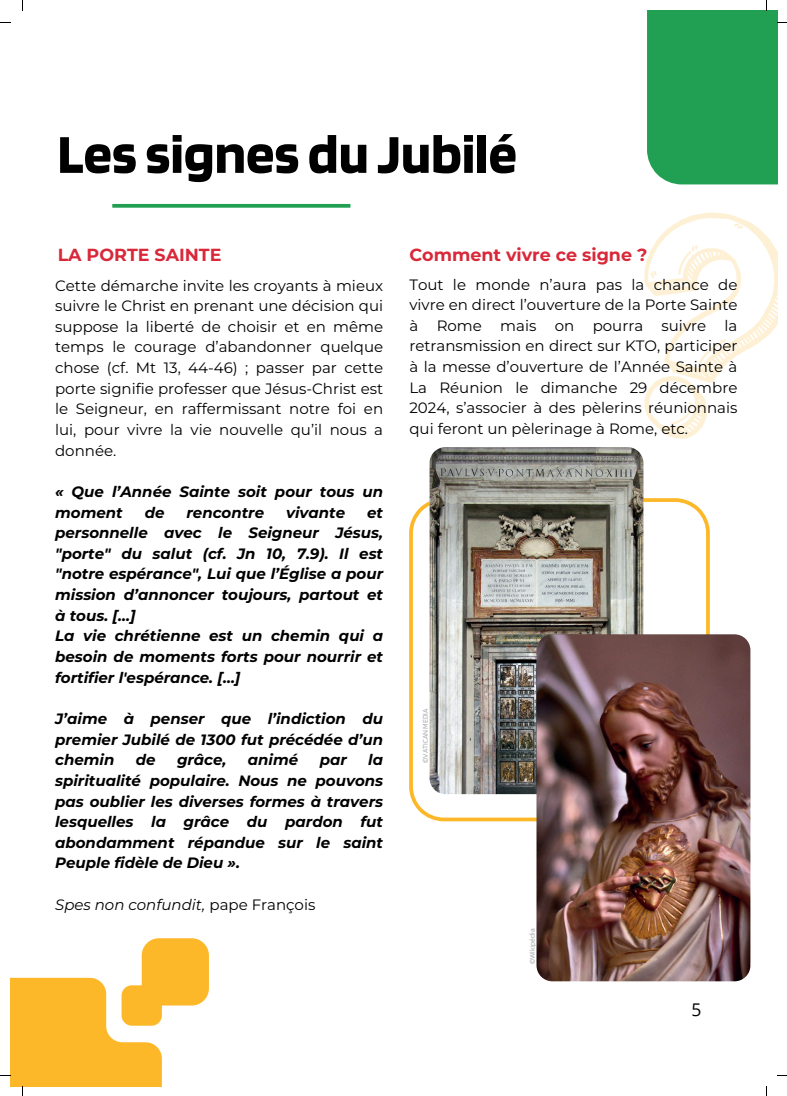
<style>
.page{position:relative;width:787px;height:1096px;background:#fff}
.page>*{position:absolute;margin:0;border:0;box-sizing:border-box;transform-origin:0 0}
.t1{font:700 56.88px "Blinker";color:#000}
.t2{font:700 17.5px "Montserrat";color:#d92839}
.t3{font:17.5px "Open Sans";color:#000}
.t4{font:15px/20.6px "Montserrat";color:#000;text-align:justify}
.t5{font:italic 700 15px/20.6px "Montserrat";color:#000}
.t6{font:italic 15px "Montserrat";color:#000}
.t7{font:7.5px "Blinker";color:#a6a9ab}
.s1{font-style:normal}
</style>
<div class="page">
<div style="left:647px;top:10px;width:130px;height:174px;background:#21a053"></div>
<svg style="left:112px;top:204px;width:238px;height:4px"></svg>
<svg style="left:409px;top:498px;width:301px;height:323px"></svg>
<svg style="left:644px;top:212px;width:133px;height:227px"></svg>
<img style="left:429px;top:447px;width:214px;height:347px">
<img style="left:536px;top:634px;width:214px;height:347px">
<svg style="left:0;top:938px;width:209px;height:157px"></svg>
<h1 class="t1" style="left:57px;top:125px;width:461px">Les signes du Jubilé</h1>
<p class="t2" style="left:58px;top:242px;width:165px">LA PORTE SAINTE</p>
<p class="t4" style="left:55px;top:274px;width:329px">Cette démarche invite les croyants à mieux suivre le Christ en prenant une décision qui suppose la liberté de choisir et en même temps le courage d’abandonner quelque chose (cf. Mt 13, 44-46) ; passer par cette porte signifie professer que Jésus-Christ est le Seigneur, en raffermissant notre foi en lui, pour vivre la vie nouvelle qu’il nous a donnée.</p>
<p class="t5" style="left:55px;top:480px;width:329px">« Que l’Année Sainte soit pour tous un moment</p>
<p class="t5" style="left:145px;top:501px;width:21px">de</p>
<p class="t5" style="left:186px;top:501px;width:79px">rencontre</p>
<p class="t5" style="left:286px;top:501px;width:61px">vivante</p>
<p class="t5" style="left:55px;top:501px;width:329px;text-indent:312px">et personnelle avec le Seigneur Jésus, "porte" du salut (cf. Jn 10, 7.9). Il est "notre espérance", Lui que l’Église a pour mission d’annoncer toujours, partout et à tous. […]<br>La vie chrétienne est un chemin qui a besoin de moments forts pour nourrir et fortifier l'espérance. […]</p>
<p class="t5" style="left:55px;top:707px;width:329px;text-align:justify">J’aime à penser que l’indiction du premier Jubilé de 1300 fut précédée d’un chemin</p>
<p class="t5" style="left:136px;top:748px;width:21px">de</p>
<p class="t5" style="left:177px;top:748px;width:51px">grâce,</p>
<p class="t5" style="left:248px;top:748px;width:52px">animé</p>
<p class="t5" style="left:320px;top:748px;width:29px">par</p>
<p class="t5" style="left:55px;top:748px;width:329px;text-align:justify;text-indent:313px">la spiritualité populaire. Nous ne pouvons pas oublier les diverses formes à travers lesquelles la grâce du pardon fut abondamment répandue sur le saint Peuple fidèle de Dieu ».</p>
<p class="t6" style="left:55px;top:893px;width:262px">Spes non confundit, <span class="s1">pape François</span></p>
<p class="t2" style="left:409px;top:242px;width:239px">Comment vivre ce signe ?</p>
<p class="t4" style="left:409px;top:273px;width:329px">Tout le monde n’aura pas la chance de vivre en direct l’ouverture de la Porte Sainte à Rome mais on pourra suivre la retransmission en direct sur KTO, participer à la messe d’ouverture de l’Année Sainte à La Réunion le dimanche 29 décembre 2024, s’associer à des pèlerins réunionnais qui feront un pèlerinage à Rome, etc.</p>
<p class="t7" style="left:421px;top:763px;width:56px;rotate:-90deg">©VATICAN MEDIA</p>
<p class="t7" style="left:528px;top:964px;width:37px;rotate:-90deg">©Wikipédia</p>
<p class="t3" style="left:692px;top:997px;width:12px">5</p>
</div>
